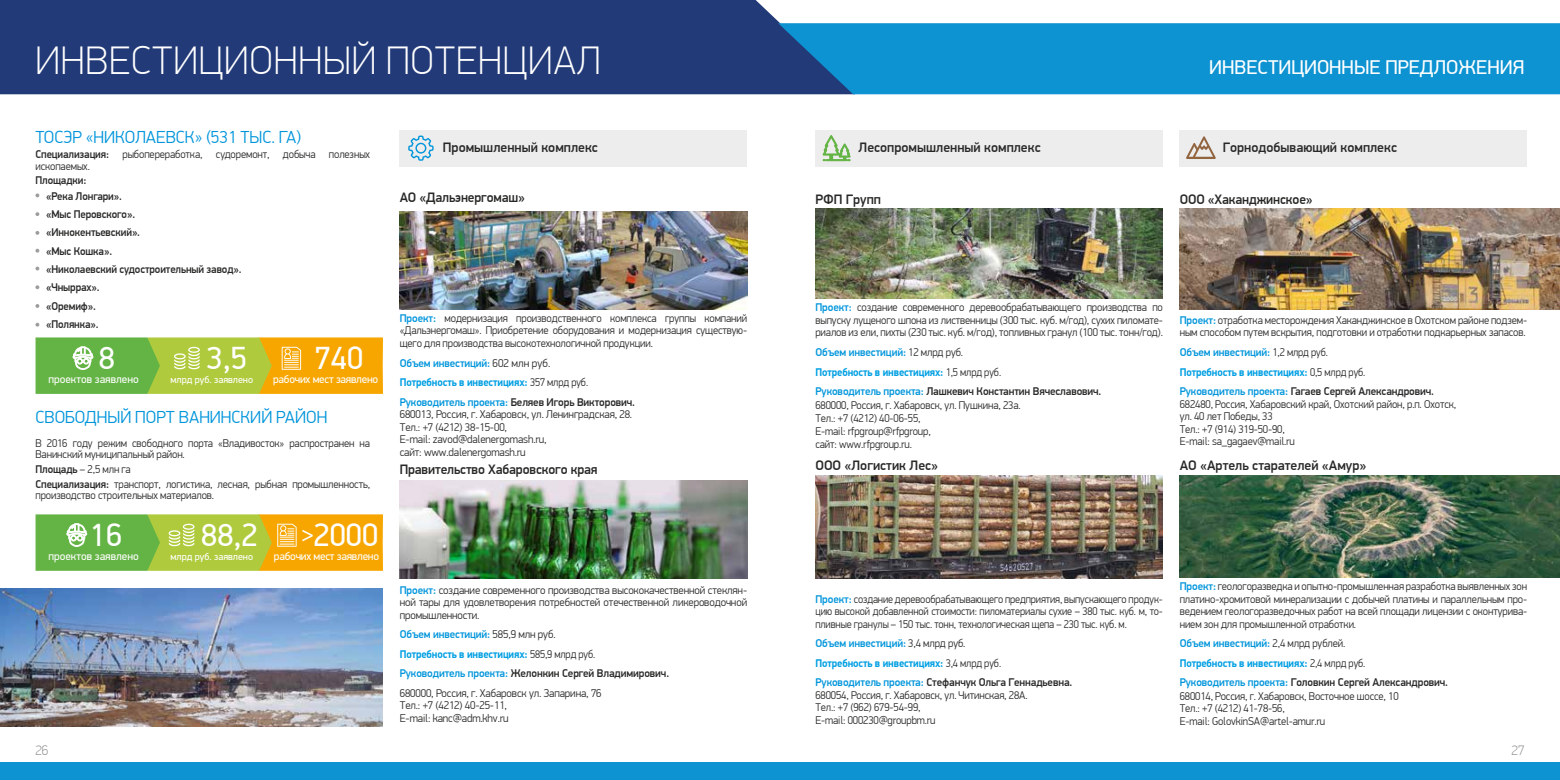
<style>
.page{position:relative;width:1560px;height:780px;background:#fff}
.page>*{position:absolute;margin:0;border:0;box-sizing:border-box;transform-origin:0 0}
.t1{font:100 40px "PF Din Display Pro";letter-spacing:.02em;color:#fff}
.t2{font:32.25px "PF Din Display Pro";color:#fff}
.t3{font:25px "PF Din Display Pro";color:#fff}
.t4{font:20px "PF Din Display Pro";color:#fff}
.t5{font:300 17.5px "PF Din Display Pro";color:#0095db}
.t6{font:500 13.75px "PF Din Display Pro";color:#282827}
.t7{font:100 13.75px "PF Din Display Pro";color:#878787}
.t8{font:300 11.25px/12.5px "PF Din Display Pro";letter-spacing:-.01em;color:#282827;scale:.96 1}
.t9{font:500 11.25px/19.6px "PF Din Display Pro";letter-spacing:-.01em;color:#0095db}
.t10{font:300 11.25px/12.5px "PF Din Display Pro";letter-spacing:-.01em;color:#282827}
.t11{font:300 11.25px/12.5px "PF Din Display Pro";letter-spacing:-.01em;color:#282827;text-align:justify;scale:.93 1}
.t12{font:500 11.25px/18.4px "PF Din Display Pro";letter-spacing:-.01em;color:#282827;scale:.96 1}
.t13{font:11.25px "PF Din Display Pro";letter-spacing:-.02em;color:#fff}
.t14{font:11.25px "PF Din Display Pro";color:#fff}
.t15{font:10px "PF Din Display Pro";color:#fff}
.s1{font-weight:500}
.s2{font-weight:500;color:#0095db}
.s3{font-weight:300;color:#282827}
.s4{font-weight:700;color:#009fe3}
.s5{color:#282827}
</style>
<div class="page">
<svg style="left:36px;top:337px;width:347px;height:57px;background:#b1b934"></svg>
<svg style="left:35px;top:193px;width:4px;height:4px"></svg>
<svg style="left:35px;top:212px;width:4px;height:4px"></svg>
<svg style="left:35px;top:231px;width:4px;height:4px"></svg>
<svg style="left:35px;top:249px;width:4px;height:3px"></svg>
<svg style="left:35px;top:266px;width:4px;height:4px"></svg>
<svg style="left:35px;top:285px;width:4px;height:4px"></svg>
<svg style="left:35px;top:304px;width:4px;height:4px"></svg>
<svg style="left:35px;top:323px;width:4px;height:3px"></svg>
<svg style="left:36px;top:514px;width:347px;height:56px;background:#b1b933"></svg>
<div style="left:400px;top:130px;width:347px;height:36px;background:#ededed"></div>
<svg style="left:408px;top:136px;width:25px;height:25px"></svg>
<img style="left:400px;top:211px;width:347px;height:98px">
<img style="left:400px;top:480px;width:347px;height:98px">
<img style="left:0;top:588px;width:383px;height:138px">
<div style="left:0;top:0;width:780px;height:94px;background:#223a77"></div>
<div style="left:0;top:762px;width:1559px;height:18px;background:#0d93d2"></div>
<div style="left:778px;top:23px;width:781px;height:71px;background:#0d93d2"></div>
<div style="left:815px;top:130px;width:347px;height:36px;background:#ededed"></div>
<div style="left:1179px;top:130px;width:347px;height:36px;background:#ededed"></div>
<svg style="left:822px;top:135px;width:28px;height:26px"></svg>
<svg style="left:1186px;top:136px;width:29px;height:23px"></svg>
<img style="left:815px;top:209px;width:347px;height:90px">
<img style="left:1179px;top:209px;width:380px;height:100px">
<img style="left:815px;top:475px;width:347px;height:103px">
<img style="left:1179px;top:475px;width:380px;height:102px">
<h1 class="t1" style="left:35px;top:38px;width:566px">ИНВЕСТИЦИОННЫЙ ПОТЕНЦИАЛ</h1>
<h3 class="t5" style="left:35px;top:127px;width:267px">ТОСЭР «НИКОЛАЕВСК» (531 ТЫС. ГА)</h3>
<p class="t8" style="left:35px;top:149px;width:350px;line-height:11.2px"><span class="s1">Специализация:</span> рыбопереработка, судоремонт, добыча полезных ископаемых.</p>
<p class="t12" style="left:35px;top:172px;width:55px">Площадки:</p>
<p class="t12" style="left:46px;top:187px;width:205px">«Река Лонгари».<br>«Мыс Перовского».<br>«Иннокентьевский».<br>«Мыс Кошка».<br>«Николаевский судостроительный завод». «Чныррах».<br>«Оремиф».<br>«Полянка».</p>
<h2 class="t2" style="left:99px;top:339px;width:18px">8</h2>
<h2 class="t2" style="left:207px;top:339px;width:42px">3,5</h2>
<h2 class="t2" style="left:315px;top:339px;width:50px">740</h2>
<p class="t14" style="left:48px;top:372px;width:92px">проектов заявлено</p>
<p class="t15" style="left:170px;top:373px;width:84px">млрд руб. заявлено</p>
<p class="t13" style="left:273px;top:372px;width:107px">рабочих мест заявлено</p>
<h3 class="t5" style="left:35px;top:406px;width:293px">СВОБОДНЫЙ ПОРТ ВАНИНСКИЙ РАЙОН</h3>
<p class="t8" style="left:35px;top:437px;width:350px;line-height:11.2px">В 2016 году режим свободного порта «Владивосток» распространен на<br>Ванинский муниципальный район.</p>
<p class="t8" style="left:35px;top:462px;width:350px;line-height:14.8px"><span class="s1">Площадь</span> – 2,5 млн га<br><span class="s1">Специализация:</span> транспорт, логистика, лесная, рыбная промышленность,</p>
<p class="t8" style="left:35px;top:489px;width:188px">производство строительных материалов.</p>
<h2 class="t2" style="left:90px;top:516px;width:34px">16</h2>
<h2 class="t2" style="left:201px;top:516px;width:58px">88,2</h2>
<h2 class="t2" style="left:313px;top:516px;width:66px">2000</h2>
<p class="t14" style="left:48px;top:549px;width:92px">проектов заявлено</p>
<p class="t15" style="left:170px;top:550px;width:84px">млрд руб. заявлено</p>
<p class="t13" style="left:274px;top:549px;width:107px">рабочих мест заявлено</p>
<h3 class="t3" style="left:301px;top:520px;width:14px">&gt;</h3>
<p class="t6" style="left:443px;top:139px;width:157px">Промышленный комплекс</p>
<p class="t6" style="left:400px;top:189px;width:127px">АО «Дальэнергомаш»</p>
<p class="t8" style="left:400px;top:312px;width:363px;text-align:justify"><span class="s2">Проект:</span> модернизация производственного комплекса группы компаний «Дальэнергомаш». Приобретение оборудования и модернизация существую&shy;щего для производства высокотехнологичной продукции.</p>
<p class="t9" style="left:400px;top:353px;width:237px">Объем инвестиций: <span class="s3">602 млн руб.<br></span><span class="s4">Потребность в инвестициях:</span> <span class="s3">357 млрд руб.<br></span>Руководитель проекта: <span class="s5">Беляев Игорь Викторович.</span></p>
<p class="t10" style="left:400px;top:408px;width:234px">680013, Россия, г. Хабаровск, ул. Ленинградская, 28.<br>Тел.: +7 (4212) 38-15-00,<br>E-mail: zavod@dalenergomash.ru,<br>сайт: www.dalenergomash.ru</p>
<p class="t6" style="left:400px;top:461px;width:199px">Правительство Хабаровского края</p>
<p class="t10" style="left:400px;top:583px;width:349px;text-align:justify"><span class="s2">Проект:</span> создание современного производства высококачественной стеклян&shy;ной тары для удовлетворения потребностей отечественной ликероводочной промышленности.</p>
<p class="t10" style="left:400px;top:624px;width:271px;line-height:19.6px"><span class="s2">Объем инвестиций:</span> 585,9 млн руб.<br><span class="s4">Потребность в инвестициях:</span> 585,9 млрд руб.<br><span class="s2">Руководитель проекта:</span> <span class="s1">Желонкин Сергей Владимирович.<br></span>680000, Россия, г. Хабаровск ул. Запарина, 76</p>
<p class="t10" style="left:400px;top:699px;width:110px">Тел.: +7 (4212) 40-25-11,<br>E-mail: kanc@adm.khv.ru</p>
<h3 class="t4" style="left:1209px;top:56px;width:317px">ИНВЕСТИЦИОННЫЕ ПРЕДЛОЖЕНИЯ</h3>
<p class="t6" style="left:858px;top:139px;width:184px">Лесопромышленный комплекс</p>
<p class="t6" style="left:1222px;top:139px;width:176px">Горнодобывающий комплекс</p>
<p class="t6" style="left:815px;top:191px;width:67px">РФП Групп</p>
<p class="t6" style="left:1179px;top:191px;width:134px">ООО «Хаканджинское»</p>
<p class="t8" style="left:815px;top:301px;width:363px;text-align:justify"><span class="s2">Проект:</span> создание современного деревообрабатывающего производства по выпуску лущеного шпона из лиственницы (300 тыс. куб. м/год), сухих пиломате&shy;риалов из ели, пихты (230 тыс. куб. м/год), топливных гранул (100 тыс. тонн/год).</p>
<p class="t9" style="left:815px;top:342px;width:287px">Объем инвестиций: <span class="s3">12 млрд руб.<br></span><span class="s4">Потребность в инвестициях:</span> <span class="s3">1,5 млрд руб.<br></span>Руководитель проекта: <span class="s5">Лашкевич Константин Вячеславович.</span></p>
<p class="t8" style="left:815px;top:398px;width:215px;line-height:13px">680000, Россия, г. Хабаровск, ул. Пушкина, 23a.<br>Тел.: +7 (4212) 40-06-55,<br>E-mail: rfpgroup@rfpgroup,<br>сайт: www.rfpgroup.ru.</p>
<p class="t6" style="left:815px;top:457px;width:124px">ООО «Логистик Лес»</p>
<p class="t8" style="left:1179px;top:314px;width:363px"><span class="s2">Проект:</span> отработка месторождения Хаканджинское в Охотском районе подзем&shy;ным способом путем вскрытия, подготовки и отработки подкарьерных запасов.</p>
<p class="t9" style="left:1179px;top:342px;width:256px">Объем инвестиций: <span class="s3">1,2 млрд руб.<br></span><span class="s4">Потребность в инвестициях:</span> <span class="s3">0,5 млрд руб.<br></span>Руководитель проекта: <span class="s5">Гагаев Сергей Александрович.</span></p>
<p class="t8" style="left:1179px;top:398px;width:289px">682480, Россия, Хабаровский край, Охотский район, р.п. Охотск, ул. 40 лет Победы, 33<br>Тел.: +7 (914) 319-50-90,<br>E-mail: sa_gagaev@mail.ru</p>
<p class="t6" style="left:1179px;top:457px;width:188px">АО «Артель старателей «Амур»</p>
<p class="t11" style="left:815px;top:592px;width:375px"><span class="s2">Проект:</span> создание деревообрабатывающего предприятия, выпускающего продук&shy;цию высокой добавленной стоимости: пиломатериалы сухие – 380 тыс. куб. м, то&shy;пливные гранулы – 150 тыс. тонн, технологическая щепа – 230 тыс. куб. м.</p>
<p class="t9" style="left:815px;top:633px;width:258px">Объем инвестиций: <span class="s3">3,4 млрд руб.<br></span><span class="s4">Потребность в инвестициях:</span> <span class="s3">3,4 млрд руб.<br></span>Руководитель проекта: <span class="s5">Стефанчук Ольга Геннадьевна.</span></p>
<p class="t8" style="left:815px;top:688px;width:222px">680054, Россия, г. Хабаровск, ул. Читинская, 28А.<br>Тел.: +7 (962) 679-54-99,<br>E-mail: 000230@groupbm.ru</p>
<p class="t8" style="left:1179px;top:580px;width:363px;text-align:justify"><span class="s2">Проект:</span> геологоразведка и опытно-промышленная разработка выявленных зон платино-хромитовой минерализации с добычей платины и параллельным про&shy;ведением геологоразведочных работ на всей площади лицензии c оконтурива&shy;нием зон для промышленной отработки.</p>
<p class="t9" style="left:1179px;top:633px;width:270px">Объем инвестиций: <span class="s3">2,4 млрд рублей.<br></span><span class="s4">Потребность в инвестициях:</span> <span class="s3">2,4 млрд руб.<br></span>Руководитель проекта: <span class="s5">Головкин Сергей Александрович.</span></p>
<p class="t8" style="left:1179px;top:689px;width:229px">680014, Россия, г. Хабаровск, Восточное шоссе, 10<br>Тел.: +7 (4212) 41-78-56,<br>E-mail: GolovkinSA@artel-amur.ru</p>
<p class="t7" style="left:35px;top:742px;width:15px">26</p>
<p class="t7" style="left:1511px;top:742px;width:15px">27</p>
</div>
